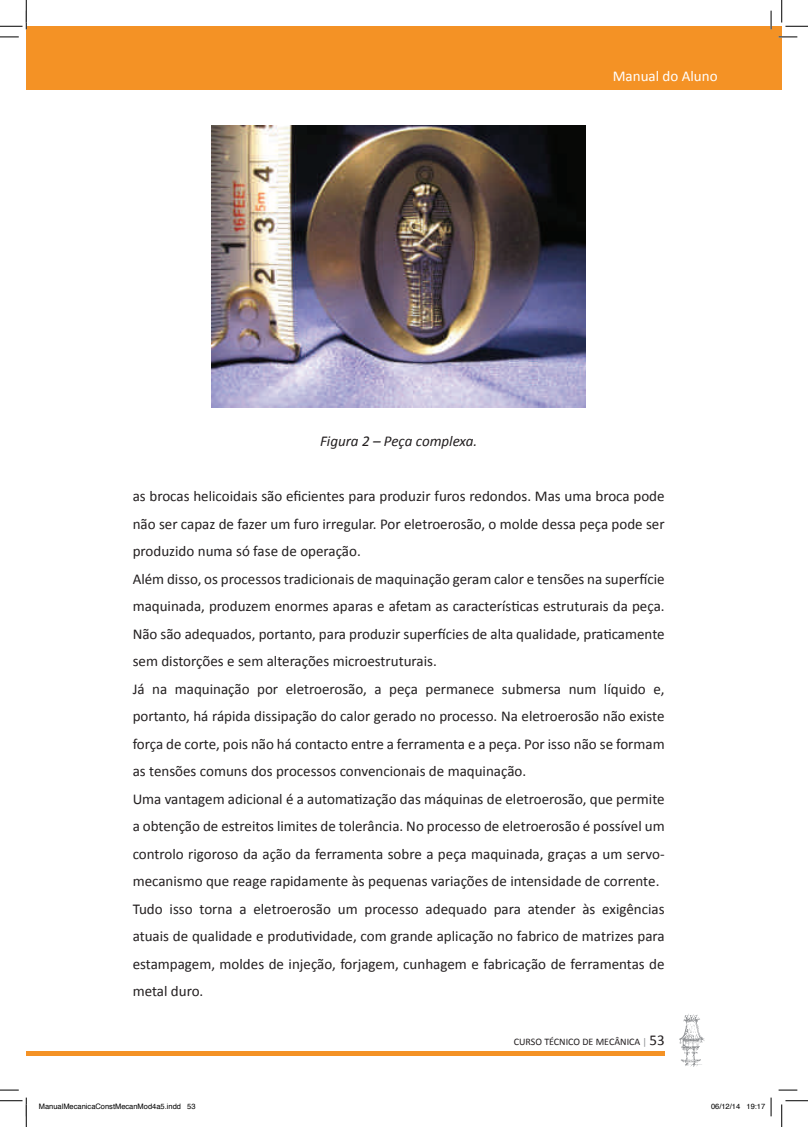
<style>
.page{position:relative;width:808px;height:1127px;background:#fff}
.page>*{position:absolute;margin:0;border:0;box-sizing:border-box;transform-origin:0 0}
.Tx_Normal{font:15px/27.5px "Calibri";color:#231f20;text-align:justify}
.Tx_Normal-2{font:italic 15px "Calibri";color:#231f20}
.t1{font:15px "Calibri";color:#fff}
.t2{font:10px "Calibri";color:#231f20}
.t3{font:7.5px "Helvetica";color:#000}
.s1{color:#8f9194}
.s2{font-size:15px}
</style>
<div class="page">
<div style="left:26px;top:1050px;width:638px;height:5px;background:#f49225"></div>
<div style="left:26px;top:26px;width:755px;height:64px;background:#f49225"></div>
<svg style="left:679px;top:1014px;width:25px;height:52px"></svg>
<img style="left:211px;top:125px;width:374px;height:282px">
<svg style="left:0;top:36px;width:19px;height:2px"></svg>
<svg style="left:778px;top:36px;width:19px;height:2px"></svg>
<svg style="left:0;top:1089px;width:19px;height:1px"></svg>
<svg style="left:778px;top:1089px;width:19px;height:1px"></svg>
<svg style="left:770px;top:11px;width:1px;height:18px"></svg>
<svg style="left:0;top:0;width:27px;height:29px"></svg>
<svg style="left:0;top:1097px;width:27px;height:29px"></svg>
<svg style="left:781px;top:0;width:26px;height:27px"></svg>
<svg style="left:781px;top:1100px;width:26px;height:26px"></svg>
<svg style="left:770px;top:1097px;width:1px;height:18px"></svg>
<p class="t1" style="left:612px;top:66px;width:106px">Manual do Aluno</p>
<p class="Tx_Normal-2" style="left:320px;top:430px;width:159px">Figura 2 – Peça complexa.</p>
<p class="Tx_Normal" style="left:133px;top:482px;width:533px">as brocas helicoidais são eficientes para produzir furos redondos. Mas uma broca pode não ser capaz de fazer um furo irregular. Por eletroerosão, o molde dessa peça pode ser produzido numa só fase de operação.</p>
<p class="Tx_Normal" style="left:133px;top:564px;width:533px">Além disso, os processos tradicionais de maquinação geram calor e tensões na superfície maquinada, produzem enormes aparas e afetam as características estruturais da peça.<br>Não são adequados, portanto, para produzir superfícies de alta qualidade, praticamente sem distorções e sem alterações microestruturais.</p>
<p class="Tx_Normal" style="left:133px;top:674px;width:533px">Já na maquinação por eletroerosão, a peça permanece submersa num líquido e, portanto, há rápida dissipação do calor gerado no processo. Na eletroerosão não existe força de corte, pois não há contacto entre a ferramenta e a peça. Por isso não se formam as tensões comuns dos processos convencionais de maquinação.</p>
<p class="Tx_Normal" style="left:133px;top:784px;width:533px">Uma vantagem adicional é a automatização das máquinas de eletroerosão, que permite a obtenção de estreitos limites de tolerância. No processo de eletroerosão é possível um controlo rigoroso da ação da ferramenta sobre a peça maquinada, graças a um servo&shy;mecanismo que reage rapidamente às pequenas variações de intensidade de corrente.</p>
<p class="Tx_Normal" style="left:133px;top:894px;width:533px">Tudo isso torna a eletroerosão um processo adequado para atender às exigências atuais de qualidade e produtividade, com grande aplicação no fabrico de matrizes para estampagem, moldes de injeção, forjagem, cunhagem e fabricação de ferramentas de metal duro.</p>
<p class="t2" style="left:513px;top:1035px;width:152px">CURSO TÉCNICO DE MECÂNICA <span class="s1">|</span> <span class="s2">53</span></p>
<p class="t3" style="left:39px;top:1100px;width:158px">ManualMecanicaConstMecanMod4a5.indd 53</p>
<p class="t3" style="left:710px;top:1100px;width:56px">06/12/14 19:17</p>
</div>
